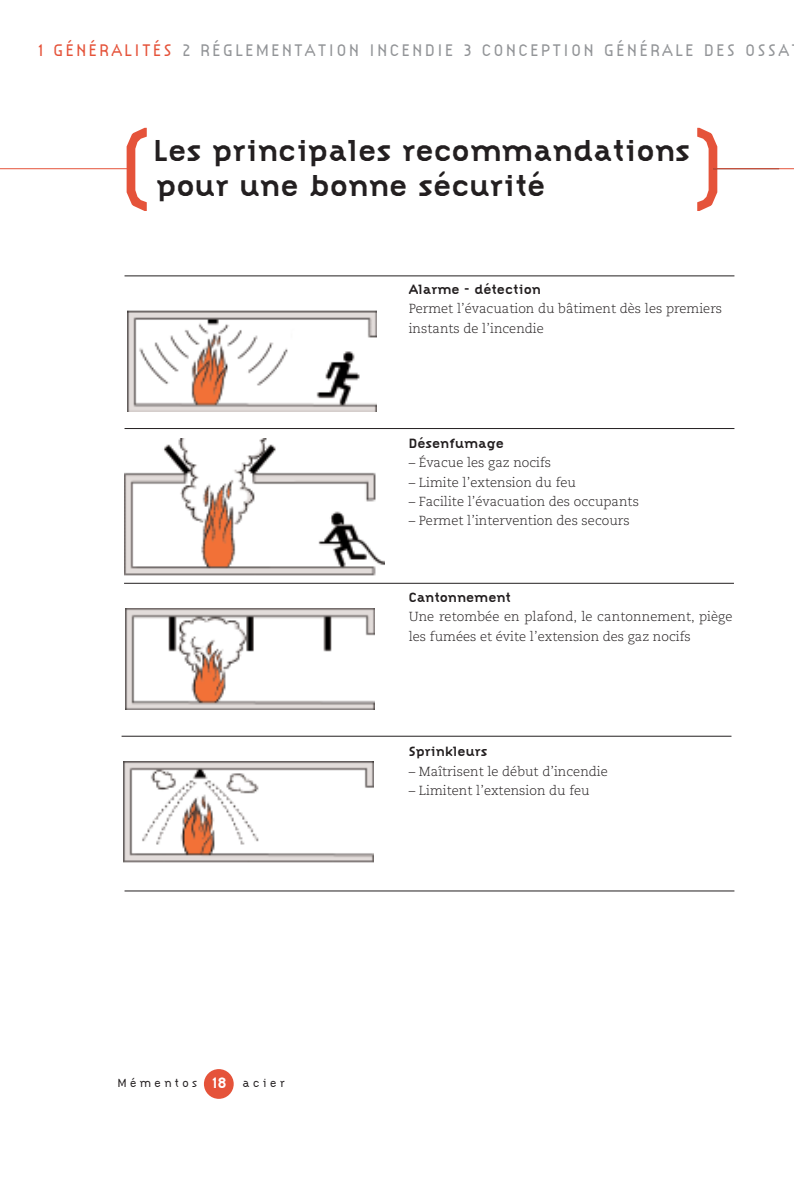
<style>
.page{position:relative;width:794px;height:1191px;background:#fff}
.page>*{position:absolute;margin:0;border:0;box-sizing:border-box;transform-origin:0 0}
.t1{font:300 105px "Citizen";color:#e5533a}
.t2{font:700 31.5px/35px "Citizen";color:#231f20}
.t3{font:300 17.5px "Citizen";letter-spacing:.115em;color:#939598}
.t4{font:700 15.75px "Citizen";color:#fff}
.t5{font:700 14px "Citizen";color:#231f20}
.t6{font:300 13.12px/19.2px "Caecilia";color:#231f20}
.t7{font:300 12.25px "Citizen";letter-spacing:.235em;color:#231f20}
.s1{color:#e5533a}
</style>
<div class="page">
<svg style="left:204px;top:1069px;width:30px;height:29px"></svg>
<hr style="left:0;top:168px;width:132px;height:1px;background:#e5533a">
<hr style="left:124px;top:275px;width:610px;height:1px;background:#231f20">
<hr style="left:124px;top:890px;width:610px;height:1px;background:#231f20">
<hr style="left:122px;top:736px;width:609px;height:1px;background:#231f20">
<hr style="left:124px;top:583px;width:610px;height:1px;background:#231f20">
<hr style="left:124px;top:428px;width:610px;height:1px;background:#231f20">
<img style="left:128px;top:310px;width:248px;height:101px">
<img style="left:125px;top:608px;width:249px;height:101px">
<img style="left:124px;top:761px;width:249px;height:102px">
<img style="left:125px;top:438px;width:260px;height:138px">
<hr style="left:713px;top:168px;width:81px;height:1px;background:#e5533a">
<h3 class="t3" style="left:37px;top:39px;width:753px"><span class="s1">1 GÉNÉRALITÉS</span> 2 RÉGLEMENTATION INCENDIE 3 CONCEPTION GÉNÉRALE DES OSSA</h3>
<h1 class="t1" style="left:113px;top:105px;width:42px">(</h1>
<h2 class="t2" style="left:153px;top:133px;width:538px">Les principales recommandations pour une bonne sécurité</h2>
<h1 class="t1" style="left:690px;top:105px;width:42px">)</h1>
<p class="t5" style="left:409px;top:281px;width:134px">Alarme - détection</p>
<p class="t6" style="left:409px;top:300px;width:315px">Permet l’évacuation du bâtiment dès les premiers instants de l’incendie</p>
<p class="t5" style="left:409px;top:435px;width:97px">Désenfumage</p>
<p class="t6" style="left:409px;top:454px;width:144px">– Évacue les gaz nocifs</p>
<p class="t6" style="left:409px;top:473px;width:169px">– Limite l’extension du feu</p>
<p class="t6" style="left:409px;top:493px;width:232px">– Facilite l’évacuation des occupants</p>
<p class="t6" style="left:409px;top:512px;width:223px">– Permet l’intervention des secours</p>
<p class="t5" style="left:409px;top:589px;width:104px">Cantonnement</p>
<p class="t6" style="left:409px;top:608px;width:325px">Une retombée en plafond, le cantonnement, piège les fumées et évite l’extension des gaz nocifs</p>
<p class="t5" style="left:409px;top:743px;width:80px">Sprinkleurs</p>
<p class="t6" style="left:409px;top:762px;width:201px">– Maîtrisent le début d’incendie</p>
<p class="t6" style="left:409px;top:781px;width:183px">– Limitent l’extension du feu</p>
<p class="t4" style="left:212px;top:1073px;width:17px">18</p>
<p class="t7" style="left:117px;top:1075px;width:82px">Mémentos</p>
<p class="t7" style="left:242px;top:1075px;width:44px">acier</p>
</div>
